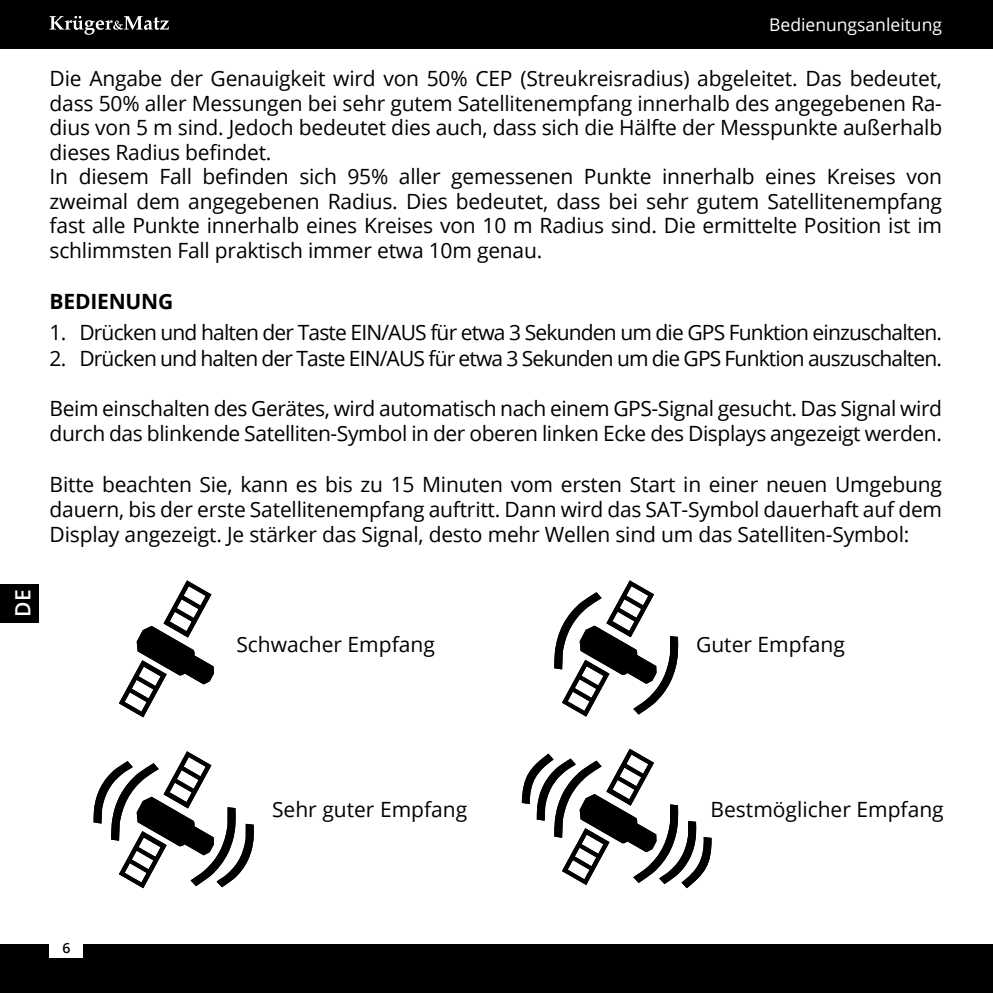
<style>
.page{position:relative;width:993px;height:993px;background:#fff}
.page>*{position:absolute;margin:0;border:0;box-sizing:border-box;transform-origin:0 0}
.t1{font:21px/24.5px "Open Sans";letter-spacing:-.01em;color:#000}
.t2{font:21px "Open Sans";letter-spacing:-.04em;color:#000}
.t3{font:700 21px "Open Sans";letter-spacing:-.01em;color:#000}
.t4{font:600 21px "Open Sans";color:#fff}
.t5{font:17.5px "Open Sans";color:#fff}
.t6{font:600 14px "Open Sans";color:#000}
</style>
<div class="page">
<div style="left:0;top:0;width:992px;height:49px;background:#000"></div>
<svg style="left:50px;top:16px;width:119px;height:19px"></svg>
<div style="left:0;top:944px;width:992px;height:48px;background:#000"></div>
<div style="left:50px;top:940px;width:33px;height:17px;background:#fff"></div>
<div style="left:0;top:583px;width:39px;height:39px;background:#000"></div>
<svg style="left:93px;top:751px;width:161px;height:136px"></svg>
<svg style="left:119px;top:580px;width:95px;height:137px"></svg>
<svg style="left:521px;top:748px;width:190px;height:139px"></svg>
<svg style="left:554px;top:580px;width:124px;height:136px"></svg>
<p class="t4" style="left:9px;top:616px;width:29px;rotate:-90deg">DE</p>
<p class="t5" style="left:769px;top:13px;width:174px">Bedienungsanleitung</p>
<p class="t1" style="left:50px;top:66px;width:893px">Die Angabe der Genauigkeit wird von 50% CEP (Streukreisradius) abgeleitet. Das bedeutet, dass 50% aller Messungen bei sehr gutem Satellitenempfang innerhalb des angegebenen Ra&shy;dius von 5 m sind. Jedoch bedeutet dies auch, dass sich die Hälfte der Messpunkte außerhalb dieses Radius befindet.<br>In diesem Fall befinden sich 95% aller gemessenen Punkte innerhalb eines Kreises von zweimal dem angegebenen Radius. Dies bedeutet, dass bei sehr gutem Satellitenempfang fast alle Punkte innerhalb eines Kreises von 10 m Radius sind. Die ermittelte Position ist im schlimmsten Fall praktisch immer etwa 10m genau.</p>
<p class="t3" style="left:50px;top:286px;width:125px">BEDIENUNG</p>
<p class="t2" style="left:50px;top:318px;width:893px">1. Drücken und halten der Taste EIN/AUS für etwa 3 Sekunden um die GPS Funktion einzuschalten.</p>
<p class="t2" style="left:50px;top:343px;width:893px">2. Drücken und halten der Taste EIN/AUS für etwa 3 Sekunden um die GPS Funktion auszuschalten.</p>
<p class="t1" style="left:50px;top:395px;width:893px">Beim einschalten des Gerätes, wird automatisch nach einem GPS-Signal gesucht. Das Signal wird durch das blinkende Satelliten-Symbol in der oberen linken Ecke des Displays angezeigt werden.</p>
<p class="t1" style="left:50px;top:471px;width:893px;text-align:justify">Bitte beachten Sie, kann es bis zu 15 Minuten vom ersten Start in einer neuen Umgebung dauern, bis der erste Satellitenempfang auftritt. Dann wird das SAT-Symbol dauerhaft auf dem Display angezeigt. Je stärker das Signal, desto mehr Wellen sind um das Satelliten-Symbol:</p>
<p class="t1" style="left:236px;top:631px;width:200px">Schwacher Empfang</p>
<p class="t1" style="left:695px;top:631px;width:150px">Guter Empfang</p>
<p class="t6" style="left:62px;top:937px;width:9px">6</p>
<p class="t1" style="left:272px;top:796px;width:197px">Sehr guter Empfang</p>
<p class="t1" style="left:710px;top:796px;width:235px">Bestmöglicher Empfang</p>
</div>
